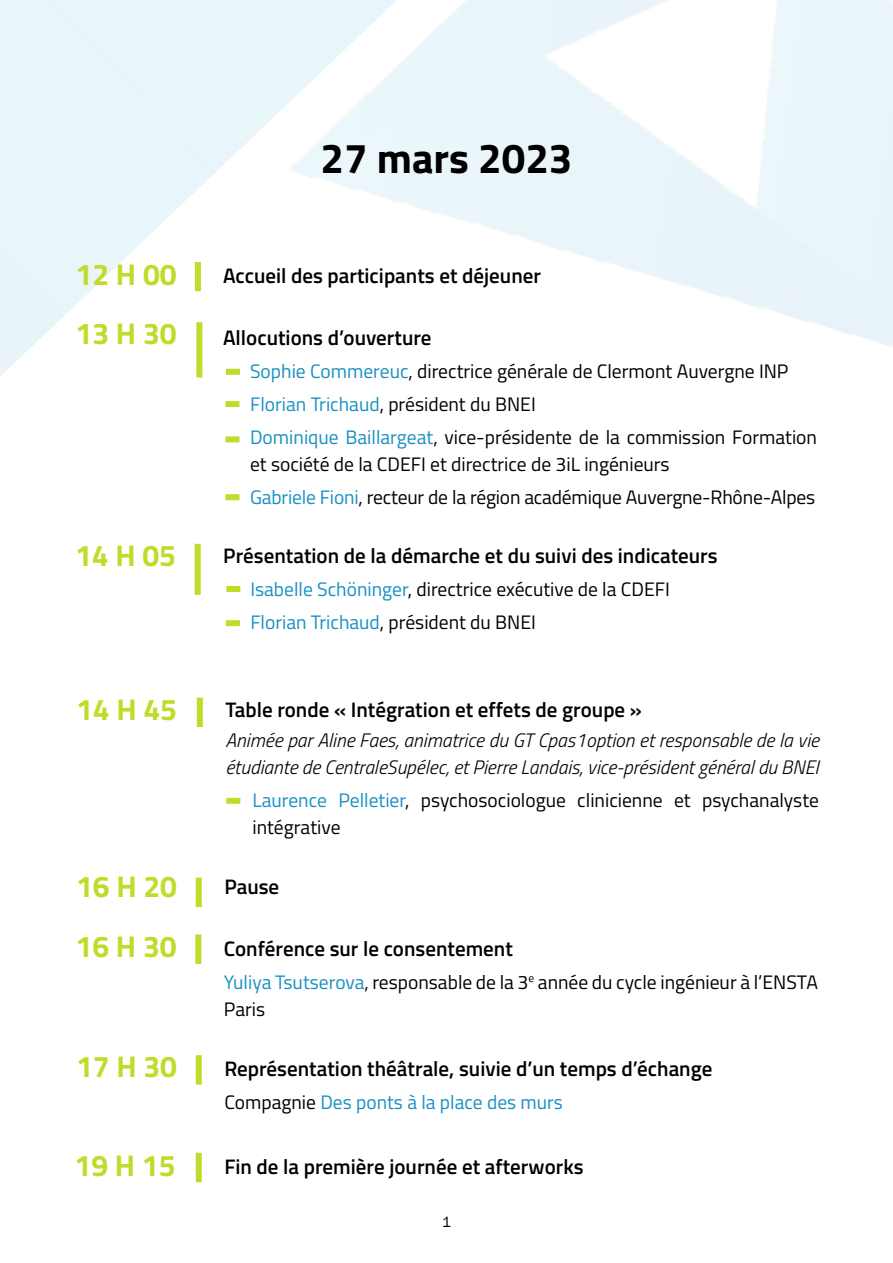
<style>
.page{position:relative;width:893px;height:1263px;background:#fff}
.page>*{position:absolute;margin:0;border:0;box-sizing:border-box;transform-origin:0 0}
.t1{font:700 42px "Titillium Web";color:#000}
.t2{font:700 30px "Titillium Web";color:#c1db2a}
.t3{font:600 21px "Titillium Web";color:#000}
.t4{font:19.5px/27px "Titillium Web";color:#000}
.t5{font:italic 300 19.5px/27px "Titillium Web";color:#000}
.t6{font:19.5px "Titillium Web";color:#1890c2}
.t7{font:15px "Franklin Gothic";color:#000}
.s1{color:#1890c2}
.s2{color:#000}
</style>
<div class="page">
<svg style="left:0;top:0;width:461px;height:408px"></svg>
<div style="left:196px;top:322px;width:6px;height:55px;background:#c1db2a"></div>
<div style="left:195px;top:544px;width:6px;height:51px;background:#c1db2a"></div>
<div style="left:197px;top:698px;width:6px;height:29px;background:#c1db2a"></div>
<div style="left:195px;top:934px;width:6px;height:30px;background:#c1db2a"></div>
<div style="left:195px;top:262px;width:6px;height:29px;background:#c1db2a"></div>
<div style="left:196px;top:877px;width:6px;height:30px;background:#c1db2a"></div>
<div style="left:226px;top:586px;width:14px;height:6px;background:#c1db2a"></div>
<div style="left:226px;top:620px;width:14px;height:6px;background:#c1db2a"></div>
<div style="left:196px;top:1055px;width:6px;height:29px;background:#c1db2a"></div>
<div style="left:196px;top:1153px;width:6px;height:29px;background:#c1db2a"></div>
<div style="left:226px;top:369px;width:14px;height:6px;background:#c1db2a"></div>
<div style="left:225px;top:401px;width:14px;height:6px;background:#c1db2a"></div>
<div style="left:226px;top:798px;width:14px;height:6px;background:#c1db2a"></div>
<div style="left:225px;top:494px;width:14px;height:6px;background:#c1db2a"></div>
<div style="left:225px;top:436px;width:14px;height:6px;background:#c1db2a"></div>
<p class="t1" style="left:321px;top:127px;width:253px">27 mars 2023</p>
<p class="t2" style="left:76px;top:252px;width:103px">12 H 00</p>
<p class="t3" style="left:223px;top:260px;width:319px">Accueil des participants et déjeuner</p>
<p class="t2" style="left:76px;top:311px;width:103px">13 H 30</p>
<p class="t3" style="left:223px;top:322px;width:210px">Allocutions d’ouverture</p>
<p class="t4" style="left:250px;top:357px;width:540px"><span class="s1">Sophie Commereuc</span>, directrice générale de Clermont Auvergne INP</p>
<p class="t4" style="left:250px;top:390px;width:287px"><span class="s1">Florian Trichaud</span>, président du BNEI</p>
<p class="t4" style="left:250px;top:423px;width:568px"><span class="s1">Dominique Baillargeat</span>, vice-présidente de la commission Formation et société de la CDEFI et directrice de 3iL ingénieurs</p>
<p class="t4" style="left:250px;top:483px;width:567px"><span class="s1">Gabriele Fioni</span>, recteur de la région académique Auvergne-Rhône-Alpes</p>
<p class="t2" style="left:75px;top:533px;width:103px">14 H 05</p>
<p class="t3" style="left:223px;top:540px;width:496px">Présentation de la démarche et du suivi des indicateurs</p>
<p class="t4" style="left:250px;top:575px;width:421px"><span class="s1">Isabelle Schöninger</span>, directrice exécutive de la CDEFI</p>
<p class="t4" style="left:250px;top:608px;width:287px"><span class="s1">Florian Trichaud</span>, président du BNEI</p>
<p class="t2" style="left:76px;top:686px;width:103px">14 H 45</p>
<p class="t3" style="left:225px;top:694px;width:418px">Table ronde « Intégration et effets de groupe »</p>
<p class="t5" style="left:225px;top:726px;width:595px">Animée par Aline Faes, animatrice du GT Cpas1option et responsable de la vie étudiante de CentraleSupélec, et Pierre Landais, vice-président général du BNEI</p>
<p class="t4" style="left:252px;top:786px;width:568px"><span class="s1">Laurence Pelletier</span>, psychosociologue clinicienne et psychanalyste intégrative</p>
<p class="t2" style="left:76px;top:863px;width:103px">16 H 20</p>
<p class="t3" style="left:224px;top:871px;width:56px">Pause</p>
<p class="t2" style="left:76px;top:923px;width:103px">16 H 30</p>
<p class="t2" style="left:76px;top:1044px;width:103px">17 H 30</p>
<p class="t3" style="left:224px;top:932px;width:290px">Conférence sur le consentement</p>
<p class="t4" style="left:224px;top:967px;width:595px"><span class="s1">Yuliya Tsutserova</span>, responsable de la 3<sup>e</sup> année du cycle ingénieur à l’ENSTA<br>Paris</p>
<p class="t3" style="left:224px;top:1053px;width:490px">Représentation théâtrale, suivie d’un temps d’échange</p>
<p class="t6" style="left:224px;top:1088px;width:340px"><span class="s2">Compagnie</span> Des ponts à la place des murs</p>
<p class="t2" style="left:75px;top:1143px;width:103px">19 H 15</p>
<p class="t3" style="left:224px;top:1151px;width:361px">Fin de la première journée et afterworks</p>
<p class="t7" style="left:442px;top:1213px;width:10px">1</p>
</div>
